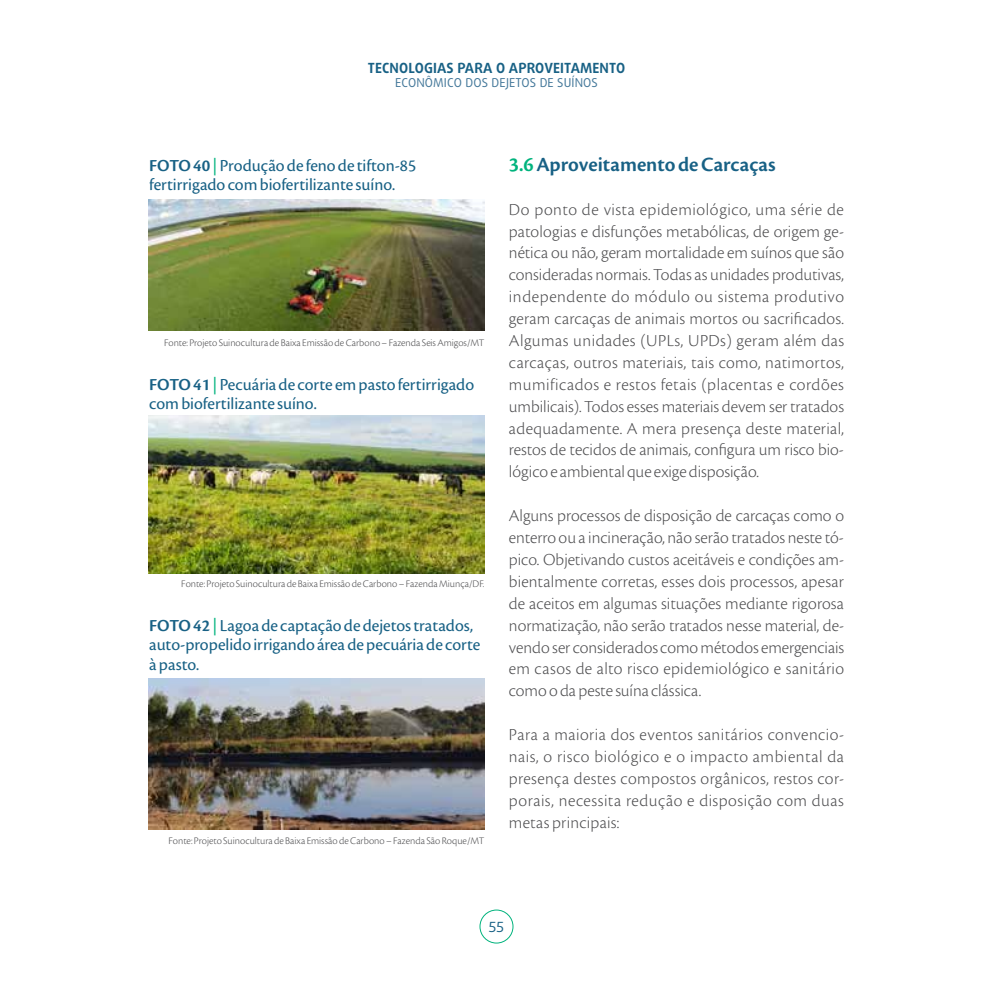
<style>
.page{position:relative;width:993px;height:993px;background:#fff}
.page>*{position:absolute;margin:0;border:0;box-sizing:border-box;transform-origin:0 0}
.t1{font:600 21px "Cronos Pro";color:#186185}
.t2{font:300 17.5px/21.9px "Cronos Pro";letter-spacing:.01em;color:#4d4d4f;text-align:justify}
.t3{font:17.5px/19.2px "Cronos Pro";color:#186185}
.t4{font:700 14px "Daxline Pro";letter-spacing:.01em;color:#186185}
.t5{font:14px "Daxline Pro";color:#186185}
.t6{font:12.25px "Daxline Pro";letter-spacing:.01em;color:#44789a}
.t7{font:300 10.5px "Cronos Pro";color:#4d4d4f}
.s1{font-weight:600}
.s2{color:#00b37d}
</style>
<div class="page">
<div style="left:479px;top:909px;width:34px;height:34px;border:1px solid #00b37d;border-radius:50%"></div>
<img style="left:149px;top:199px;width:335px;height:131px">
<img style="left:149px;top:678px;width:335px;height:150px">
<img style="left:149px;top:415px;width:335px;height:158px">
<p class="t4" style="left:367px;top:59px;width:259px">TECNOLOGIAS PARA O APROVEITAMENTO</p>
<p class="t6" style="left:395px;top:74px;width:204px">ECONÔMICO DOS DEJETOS DE SUÍNOS</p>
<p class="t3" style="left:149px;top:156px;width:268px"><span class="s1">FOTO 40</span> <span class="s2">|</span> Produção de feno de tifton-85 fertirrigado com biofertilizante suíno.</p>
<p class="t7" style="left:164px;top:336px;width:322px">Fonte: Projeto Suinocultura de Baixa Emissão de Carbono – Fazenda Seis Amigos/MT</p>
<p class="t3" style="left:149px;top:374px;width:326px"><span class="s1">FOTO 41</span> <span class="s2">|</span> Pecuária de corte em pasto fertirrigado com biofertilizante suíno.</p>
<p class="t7" style="left:181px;top:577px;width:304px">Fonte: Projeto Suinocultura de Baixa Emissão de Carbono – Fazenda Miunça/DF.</p>
<p class="t3" style="left:149px;top:616px;width:332px"><span class="s1">FOTO 42</span> <span class="s2">|</span> Lagoa de captação de dejetos tratados, auto-propelido irrigando área de pecuária de corte à pasto.</p>
<p class="t7" style="left:168px;top:834px;width:317px">Fonte: Projeto Suinocultura de Baixa Emissão de Carbono – Fazenda São Roque/MT</p>
<p class="t1" style="left:508px;top:152px;width:268px"><span class="s2">3.6</span> Aproveitamento de Carcaças</p>
<p class="t2" style="left:508px;top:198px;width:336px">Do ponto de vista epidemiológico, uma série de patologias e disfunções metabólicas, de origem ge&shy;nética ou não, geram mortalidade em suínos que são consideradas normais. Todas as unidades produtivas, independente do módulo ou sistema produtivo geram carcaças de animais mortos ou sacrificados.<br>Algumas unidades (UPLs, UPDs) geram além das carcaças, outros materiais, tais como, natimortos, mumificados e restos fetais (placentas e cordões umbilicais). Todos esses materiais devem ser tratados adequadamente. A mera presença deste material, restos de tecidos de animais, configura um risco bio&shy;lógico e ambiental que exige disposição.</p>
<p class="t2" style="left:508px;top:504px;width:336px">Alguns processos de disposição de carcaças como o enterro ou a incineração, não serão tratados neste tó&shy;pico. Objetivando custos aceitáveis e condições am&shy;bientalmente corretas, esses dois processos, apesar de aceitos em algumas situações mediante rigorosa normatização, não serão tratados nesse material, de&shy;vendo ser considerados como métodos emergenciais em casos de alto risco epidemiológico e sanitário como o da peste suína clássica.</p>
<p class="t2" style="left:508px;top:723px;width:336px">Para a maioria dos eventos sanitários convencio&shy;nais, o risco biológico e o impacto ambiental da presença destes compostos orgânicos, restos cor&shy;porais, necessita redução e disposição com duas metas principais:</p>
<p class="t5" style="left:489px;top:917px;width:17px">55</p>
</div>
